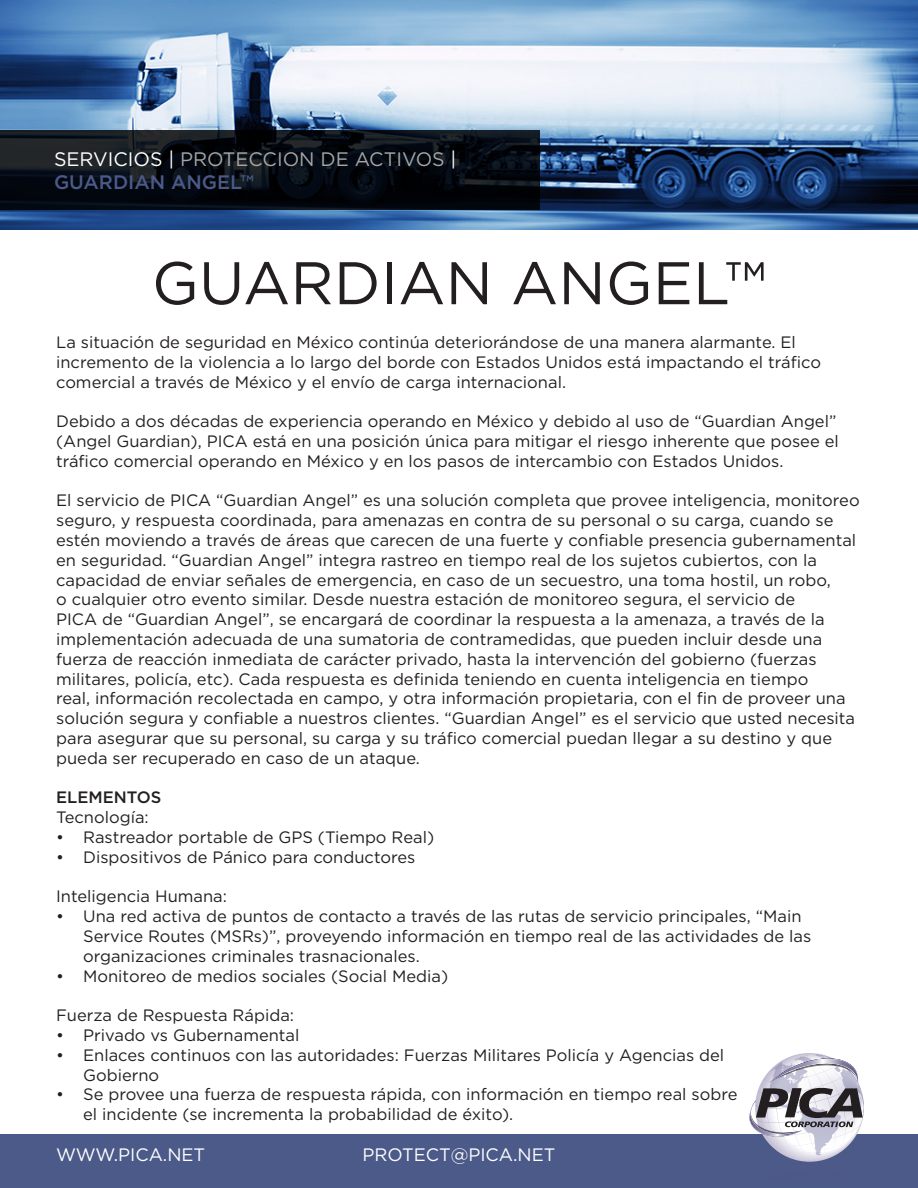
<style>
.page{position:relative;width:918px;height:1188px;background:#fff}
.page>*{position:absolute;margin:0;border:0;box-sizing:border-box;transform-origin:0 0}
.t1{font:60px "Gotham";color:#231f20}
.t2{font:19.5px/23.4px "Gotham";color:#a6a6a6}
.t3{font:18px "Gotham";color:#fff}
.t4{font:16.5px/19.8px "Gotham";color:#231f20}
.t5{font:500 16.5px "Gotham";color:#231f20}
.s1{color:#fff}
.s2{font-weight:500;color:#4b5a89}
</style>
<div class="page">
<img style="left:0;top:0;width:918px;height:230px">
<svg style="left:0;top:130px;width:540px;height:80px;background:#090e15"></svg>
<div style="left:0;top:1134px;width:918px;height:54px;background:#4b5a89"></div>
<svg style="left:749px;top:1053px;width:115px;height:109px"></svg>
<p class="t2" style="left:54px;top:147px;width:404px"><span class="s1">SERVICIOS |</span> PROTECCION DE ACTIVOS <span class="s1">|<br></span><span class="s2">GUARDIAN ANGEL™</span></p>
<p class="t1" style="left:152px;top:245px;width:616px">GUARDIAN ANGEL™</p>
<p class="t4" style="left:56px;top:332px;width:766px">La situación de seguridad en México continúa deteriorándose de una manera alarmante. El incremento de la violencia a lo largo del borde con Estados Unidos está impactando el tráfico comercial a través de México y el envío de carga internacional.</p>
<p class="t4" style="left:56px;top:411px;width:784px">Debido a dos décadas de experiencia operando en México y debido al uso de “Guardian Angel” (Angel Guardian), PICA está en una posición única para mitigar el riesgo inherente que posee el tráfico comercial operando en México y en los pasos de intercambio con Estados Unidos.</p>
<p class="t4" style="left:56px;top:490px;width:805px">El servicio de PICA “Guardian Angel” es una solución completa que provee inteligencia, monitoreo seguro, y respuesta coordinada, para amenazas en contra de su personal o su carga, cuando se estén moviendo a través de áreas que carecen de una fuerte y confiable presencia gubernamental en seguridad. “Guardian Angel” integra rastreo en tiempo real de los sujetos cubiertos, con la capacidad de enviar señales de emergencia, en caso de un secuestro, una toma hostil, un robo,<br>o cualquier otro evento similar. Desde nuestra estación de monitoreo segura, el servicio de<br>PICA de “Guardian Angel”, se encargará de coordinar la respuesta a la amenaza, a través de la implementación adecuada de una sumatoria de contramedidas, que pueden incluir desde una fuerza de reacción inmediata de carácter privado, hasta la intervención del gobierno (fuerzas militares, policía, etc). Cada respuesta es definida teniendo en cuenta inteligencia en tiempo<br>real, información recolectada en campo, y otra información propietaria, con el fin de proveer una solución segura y confiable a nuestros clientes. “Guardian Angel” es el servicio que usted necesita para asegurar que su personal, su carga y su tráfico comercial puedan llegar a su destino y que pueda ser recuperado en caso de un ataque.</p>
<p class="t5" style="left:56px;top:787px;width:107px">ELEMENTOS</p>
<p class="t4" style="left:56px;top:807px;width:94px">Tecnología:</p>
<p class="t4" style="left:56px;top:827px;width:380px">• Rastreador portable de GPS (Tiempo Real)</p>
<p class="t4" style="left:56px;top:847px;width:361px">• Dispositivos de Pánico para conductores</p>
<p class="t4" style="left:56px;top:886px;width:172px">Inteligencia Humana:</p>
<p class="t4" style="left:83px;top:906px;width:730px;text-indent:-27px">• Una red activa de puntos de contacto a través de las rutas de servicio principales, “Main<br>Service Routes (MSRs)”, proveyendo información en tiempo real de las actividades de las organizaciones criminales trasnacionales.</p>
<p class="t4" style="left:56px;top:966px;width:394px">• Monitoreo de medios sociales (Social Media)</p>
<p class="t4" style="left:56px;top:1005px;width:239px">Fuerza de Respuesta Rápida:</p>
<p class="t4" style="left:56px;top:1025px;width:245px">• Privado vs Gubernamental</p>
<p class="t4" style="left:83px;top:1045px;width:643px;text-indent:-27px">• Enlaces continuos con las autoridades: Fuerzas Militares Policía y Agencias del<br>Gobierno</p>
<p class="t4" style="left:83px;top:1084px;width:656px;text-indent:-27px">• Se provee una fuerza de respuesta rápida, con información en tiempo real sobre el incidente (se incrementa la probabilidad de éxito).</p>
<p class="t3" style="left:56px;top:1143px;width:151px">WWW.PICA.NET</p>
<p class="t3" style="left:363px;top:1143px;width:194px">PROTECT@PICA.NET</p>
</div>
